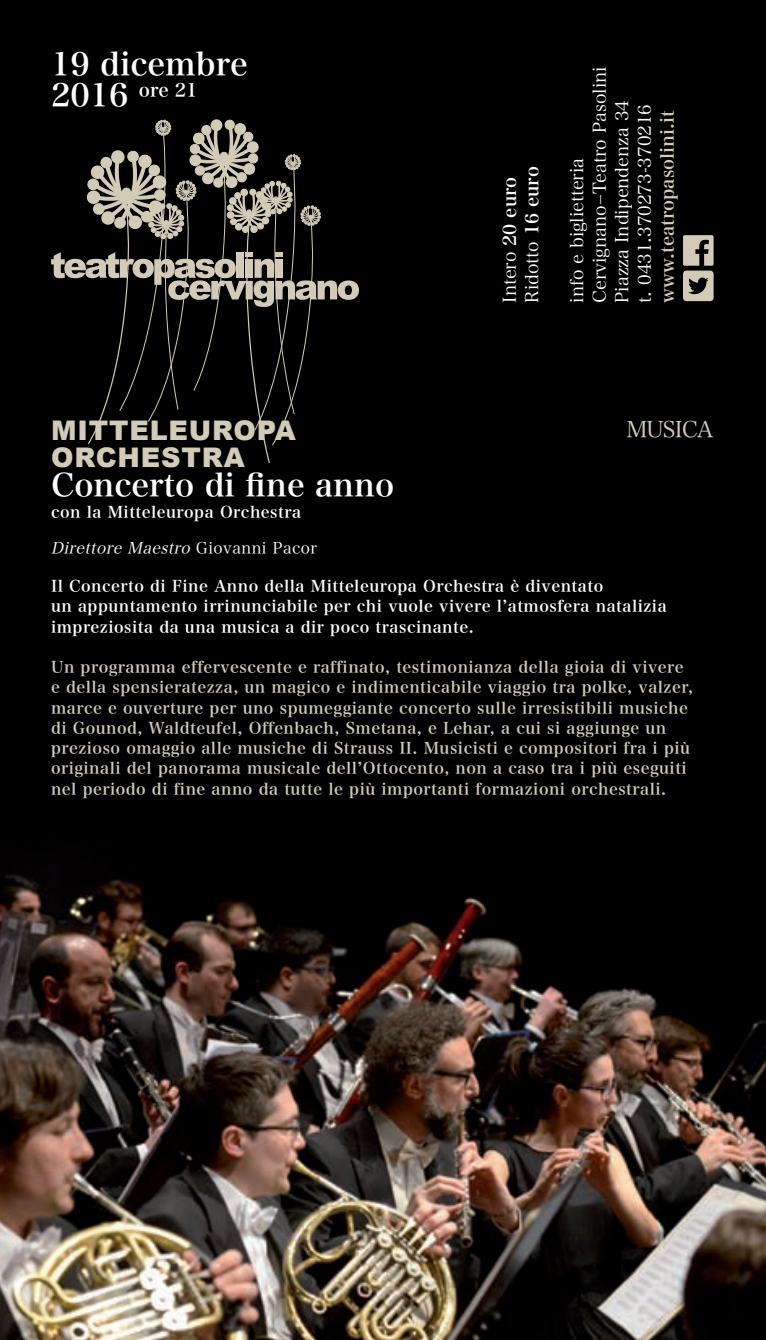
<style>
.page{position:relative;width:766px;height:1340px;background:#fff}
.page>*{position:absolute;margin:0;border:0;box-sizing:border-box;transform-origin:0 0}
.t1{font:31.5px "Hira Min Pro W6";color:#fff}
.t2{font:900 27px/27px "Arial";letter-spacing:.03em;color:#d1cbb7}
.t3{font:22.5px "Hira Min Pro W3";letter-spacing:-.04em;color:#d1cbb7}
.t4{font:18.45px "Hira Min Pro W6";color:#fff}
.t5{font:18px/22.5px "Hira Min Pro N W3";color:#fff}
.t6{font:18px "Hira Min Pro N W6";color:#d1cbb7}
.t7{font:15.75px/20.2px "Hira Min Pro W6";letter-spacing:.03em;color:#d1cbb7}
.t8{font:15.75px/20.2px "Hira Min Pro W6";letter-spacing:.03em;color:#fff}
.t9{font:italic 15.75px "Hira Min Pro W3";color:#fff}
.s1{font-size:31.5px}
.s2{font-family:"Hira Min Pro N W6"}
.s3{font-style:normal}
</style>
<div class="page">
<div style="left:0;top:0;width:765px;height:319px;background:#000"></div>
<img style="left:0;top:319px;width:765px;height:1020px">
<svg style="left:682px;top:235px;width:31px;height:66px;background:#938f80"></svg>
<svg style="left:51px;top:119px;width:308px;height:345px;background:#21201d"></svg>
<h1 class="t1" style="left:51px;top:36px;width:198px">19 dicembre</h1>
<p class="t4" style="left:51px;top:73px;width:148px"><span class="s1">2016</span> ore 21</p>
<p class="t5" style="left:496px;top:303px;width:138px;rotate:-90deg">Intero <span class="s2">20 euro<br></span>Ridotto <span class="s2">16 euro</span></p>
<p class="t5" style="left:564px;top:303px;width:237px;rotate:-90deg">info e biglietteria<br>Cervignano–Teatro Pasolini<br>Piazza Indipendenza 34<br>t. 0431.370273-370216</p>
<p class="t6" style="left:651px;top:303px;width:194px;rotate:-90deg">www.teatropasolini.it</p>
<h3 class="t3" style="left:626px;top:410px;width:88px">MUSICA</h3>
<h2 class="t2" style="left:51px;top:416px;width:246px">MITTELEUROPA<br>ORCHESTRA</h2>
<h1 class="t1" style="left:51px;top:457px;width:344px">Concerto di fine anno</h1>
<p class="t8" style="left:51px;top:501px;width:251px">con la Mitteleuropa Orchestra</p>
<p class="t9" style="left:51px;top:535px;width:267px">Direttore Maestro <span class="s3">G i o v a n n i P a c o r</span></p>
<p class="t8" style="left:51px;top:575px;width:617px">Il Concerto di Fine Anno della Mitteleuropa Orchestra è diventato<br>un appuntamento irrinunciabile per chi vuole vivere l’atmosfera natalizia impreziosita da una musica a dir poco trascinante.</p>
<p class="t7" style="left:51px;top:656px;width:643px">Un programma effervescente e raffinato, testimonianza della gioia di vivere e della spensieratezza, un magico e indimenticabile viaggio tra polke, valzer, marce e ouverture per uno spumeggiante concerto sulle irresistibili musiche di Gounod, Waldteufel, Offenbach, Smetana, e Lehar, a cui si aggiunge un prezioso omaggio alle musiche di Strauss II. Musicisti e compositori fra i più originali del panorama musicale dell’Ottocento, non a caso tra i più eseguiti nel periodo di fine anno da tutte le più importanti formazioni orchestrali.</p>
</div>
